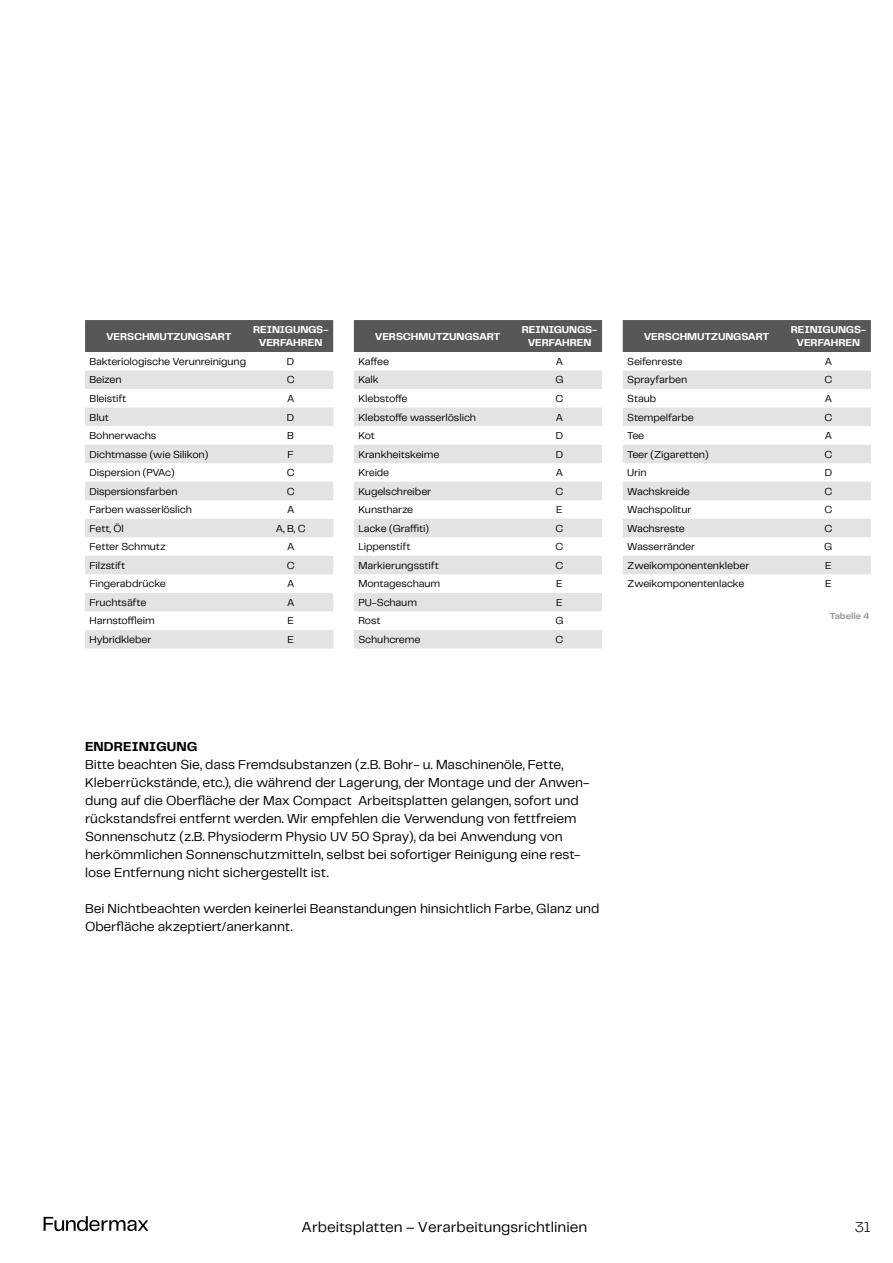
<style>
.page{position:relative;width:893px;height:1263px;background:#fff}
.page>*{position:absolute;margin:0;border:0;box-sizing:border-box;transform-origin:0 0}
.t1{font:15px "Telegraf";color:#000}
.t2{font:300 15px "Telegraf";color:#000}
.t3{font:13.5px/18px "Telegraf";letter-spacing:-.005em;color:#000}
.t4{font:700 13.5px "Telegraf";letter-spacing:.005em;color:#000}
.t5{font:10.5px "Telegraf";letter-spacing:-.01em;color:#000}
.t6{font:700 10.5px/12.6px "Telegraf";letter-spacing:-.01em;color:#fff;text-align:center}
.t7{font:700 9px "Telegraf";letter-spacing:-.01em;color:#9d9d9c}
</style>
<div class="page">
<svg style="left:44px;top:1216px;width:104px;height:15px"></svg>
<div style="left:85px;top:320px;width:248px;height:32px;background:#575756"></div>
<svg style="left:85px;top:370px;width:248px;height:93px"></svg>
<svg style="left:85px;top:482px;width:248px;height:166px"></svg>
<div style="left:354px;top:320px;width:248px;height:32px;background:#575756"></div>
<svg style="left:354px;top:370px;width:248px;height:278px;fill:#e3e3e3"></svg>
<div style="left:623px;top:320px;width:248px;height:32px;background:#575756"></div>
<svg style="left:623px;top:370px;width:248px;height:204px;fill:#e3e3e3"></svg>
<p class="t6" style="left:106px;top:330px;width:127px">VERSCHMUTZUNGSART</p>
<p class="t6" style="left:253px;top:324px;width:77px">REINIGUNGS-<br>VERFAHREN</p>
<p class="t5" style="left:90px;top:354px;width:158px">Bakteriologische Verunreinigung</p>
<p class="t5" style="left:287px;top:354px;width:9px">D</p>
<p class="t5" style="left:90px;top:373px;width:34px">Beizen</p>
<p class="t5" style="left:287px;top:373px;width:9px">C</p>
<p class="t5" style="left:90px;top:391px;width:38px">Bleistift</p>
<p class="t5" style="left:287px;top:391px;width:9px">A</p>
<p class="t5" style="left:90px;top:410px;width:21px">Blut</p>
<p class="t5" style="left:287px;top:410px;width:9px">D</p>
<p class="t5" style="left:90px;top:428px;width:68px">Bohnerwachs</p>
<p class="t5" style="left:287px;top:428px;width:8px">B</p>
<p class="t5" style="left:90px;top:447px;width:120px">Dichtmasse (wie Silikon)</p>
<p class="t5" style="left:287px;top:447px;width:8px">F</p>
<p class="t5" style="left:90px;top:465px;width:87px">Dispersion (PVAc)</p>
<p class="t5" style="left:287px;top:465px;width:9px">C</p>
<p class="t5" style="left:90px;top:484px;width:89px">Dispersionsfarben</p>
<p class="t5" style="left:287px;top:484px;width:9px">C</p>
<p class="t5" style="left:90px;top:503px;width:104px">Farben wasserlöslich</p>
<p class="t5" style="left:287px;top:503px;width:9px">A</p>
<p class="t5" style="left:90px;top:521px;width:36px">Fett, Öl</p>
<p class="t5" style="left:276px;top:521px;width:31px">A, B, C</p>
<p class="t5" style="left:90px;top:540px;width:78px">Fetter Schmutz</p>
<p class="t5" style="left:287px;top:540px;width:9px">A</p>
<p class="t5" style="left:90px;top:558px;width:37px">Filzstift</p>
<p class="t5" style="left:287px;top:558px;width:9px">C</p>
<p class="t5" style="left:90px;top:577px;width:78px">Fingerabdrücke</p>
<p class="t5" style="left:287px;top:577px;width:9px">A</p>
<p class="t5" style="left:90px;top:595px;width:58px">Fruchtsäfte</p>
<p class="t5" style="left:287px;top:595px;width:9px">A</p>
<p class="t5" style="left:90px;top:614px;width:67px">Harnstoffleim</p>
<p class="t5" style="left:287px;top:614px;width:8px">E</p>
<p class="t5" style="left:90px;top:632px;width:63px">Hybridkleber</p>
<p class="t5" style="left:287px;top:632px;width:8px">E</p>
<p class="t6" style="left:375px;top:330px;width:127px">VERSCHMUTZUNGSART</p>
<p class="t6" style="left:522px;top:324px;width:77px">REINIGUNGS-<br>VERFAHREN</p>
<p class="t5" style="left:358px;top:354px;width:32px">Kaffee</p>
<p class="t5" style="left:556px;top:354px;width:9px">A</p>
<p class="t5" style="left:358px;top:373px;width:22px">Kalk</p>
<p class="t5" style="left:555px;top:373px;width:10px">G</p>
<p class="t5" style="left:358px;top:391px;width:51px">Klebstoffe</p>
<p class="t5" style="left:556px;top:391px;width:9px">C</p>
<p class="t5" style="left:358px;top:410px;width:119px">Klebstoffe wasserlöslich</p>
<p class="t5" style="left:556px;top:410px;width:9px">A</p>
<p class="t5" style="left:358px;top:428px;width:18px">Kot</p>
<p class="t5" style="left:556px;top:428px;width:9px">D</p>
<p class="t5" style="left:358px;top:447px;width:82px">Krankheitskeime</p>
<p class="t5" style="left:556px;top:447px;width:9px">D</p>
<p class="t5" style="left:358px;top:465px;width:32px">Kreide</p>
<p class="t5" style="left:556px;top:465px;width:9px">A</p>
<p class="t5" style="left:358px;top:484px;width:74px">Kugelschreiber</p>
<p class="t5" style="left:556px;top:484px;width:9px">C</p>
<p class="t5" style="left:358px;top:503px;width:56px">Kunstharze</p>
<p class="t5" style="left:556px;top:503px;width:8px">E</p>
<p class="t5" style="left:358px;top:521px;width:72px">Lacke (Graffiti)</p>
<p class="t5" style="left:556px;top:521px;width:9px">C</p>
<p class="t5" style="left:358px;top:540px;width:54px">Lippenstift</p>
<p class="t5" style="left:556px;top:540px;width:9px">C</p>
<p class="t5" style="left:358px;top:558px;width:82px">Markierungsstift</p>
<p class="t5" style="left:556px;top:558px;width:9px">C</p>
<p class="t5" style="left:358px;top:577px;width:83px">Montageschaum</p>
<p class="t5" style="left:556px;top:577px;width:8px">E</p>
<p class="t5" style="left:358px;top:595px;width:60px">PU-Schaum</p>
<p class="t5" style="left:556px;top:595px;width:8px">E</p>
<p class="t5" style="left:358px;top:614px;width:24px">Rost</p>
<p class="t5" style="left:555px;top:614px;width:10px">G</p>
<p class="t5" style="left:358px;top:632px;width:63px">Schuhcreme</p>
<p class="t5" style="left:556px;top:632px;width:9px">C</p>
<p class="t6" style="left:644px;top:330px;width:127px">VERSCHMUTZUNGSART</p>
<p class="t6" style="left:791px;top:324px;width:77px">REINIGUNGS-<br>VERFAHREN</p>
<p class="t5" style="left:627px;top:354px;width:57px">Seifenreste</p>
<p class="t5" style="left:825px;top:354px;width:9px">A</p>
<p class="t5" style="left:627px;top:373px;width:62px">Sprayfarben</p>
<p class="t5" style="left:824px;top:373px;width:9px">C</p>
<p class="t5" style="left:627px;top:391px;width:31px">Staub</p>
<p class="t5" style="left:825px;top:391px;width:9px">A</p>
<p class="t5" style="left:627px;top:410px;width:68px">Stempelfarbe</p>
<p class="t5" style="left:824px;top:410px;width:9px">C</p>
<p class="t5" style="left:627px;top:428px;width:19px">Tee</p>
<p class="t5" style="left:825px;top:428px;width:9px">A</p>
<p class="t5" style="left:627px;top:447px;width:83px">Teer (Zigaretten)</p>
<p class="t5" style="left:824px;top:447px;width:9px">C</p>
<p class="t5" style="left:627px;top:465px;width:21px">Urin</p>
<p class="t5" style="left:825px;top:465px;width:9px">D</p>
<p class="t5" style="left:627px;top:484px;width:64px">Wachskreide</p>
<p class="t5" style="left:824px;top:484px;width:9px">C</p>
<p class="t5" style="left:627px;top:503px;width:66px">Wachspolitur</p>
<p class="t5" style="left:824px;top:503px;width:9px">C</p>
<p class="t5" style="left:627px;top:521px;width:59px">Wachsreste</p>
<p class="t5" style="left:824px;top:521px;width:9px">C</p>
<p class="t5" style="left:627px;top:540px;width:69px">Wasserränder</p>
<p class="t5" style="left:824px;top:540px;width:10px">G</p>
<p class="t5" style="left:627px;top:558px;width:124px">Zweikomponentenkleber</p>
<p class="t5" style="left:825px;top:558px;width:8px">E</p>
<p class="t5" style="left:627px;top:577px;width:119px">Zweikomponentenlacke</p>
<p class="t5" style="left:825px;top:577px;width:8px">E</p>
<p class="t7" style="left:830px;top:609px;width:41px">Tabelle 4</p>
<p class="t4" style="left:85px;top:738px;width:114px">ENDREINIGUNG</p>
<p class="t3" style="left:85px;top:755px;width:506px">Bitte beachten Sie, dass Fremdsubstanzen (z.B. Bohr- u. Maschinenöle, Fette, Kleberrückstände, etc.), die während der Lagerung, der Montage und der Anwen&shy;dung auf die Oberfläche der Max Compact Arbeitsplatten gelangen, sofort und rückstandsfrei entfernt werden. Wir empfehlen die Verwendung von fettfreiem Sonnenschutz (z.B. Physioderm Physio UV 50 Spray), da bei Anwendung von herkömmlichen Sonnenschutzmitteln, selbst bei sofortiger Reinigung eine rest&shy;lose Entfernung nicht sichergestellt ist.</p>
<p class="t3" style="left:85px;top:899px;width:516px">Bei Nichtbeachten werden keinerlei Beanstandungen hinsichtlich Farbe, Glanz und<br>Oberfläche akzeptiert/anerkannt.</p>
<h1 class="t1" style="left:302px;top:1217px;width:287px">Arbeitsplatten – Verarbeitungsrichtlinien</h1>
<h1 class="t2" style="left:855px;top:1217px;width:17px">31</h1>
</div>
